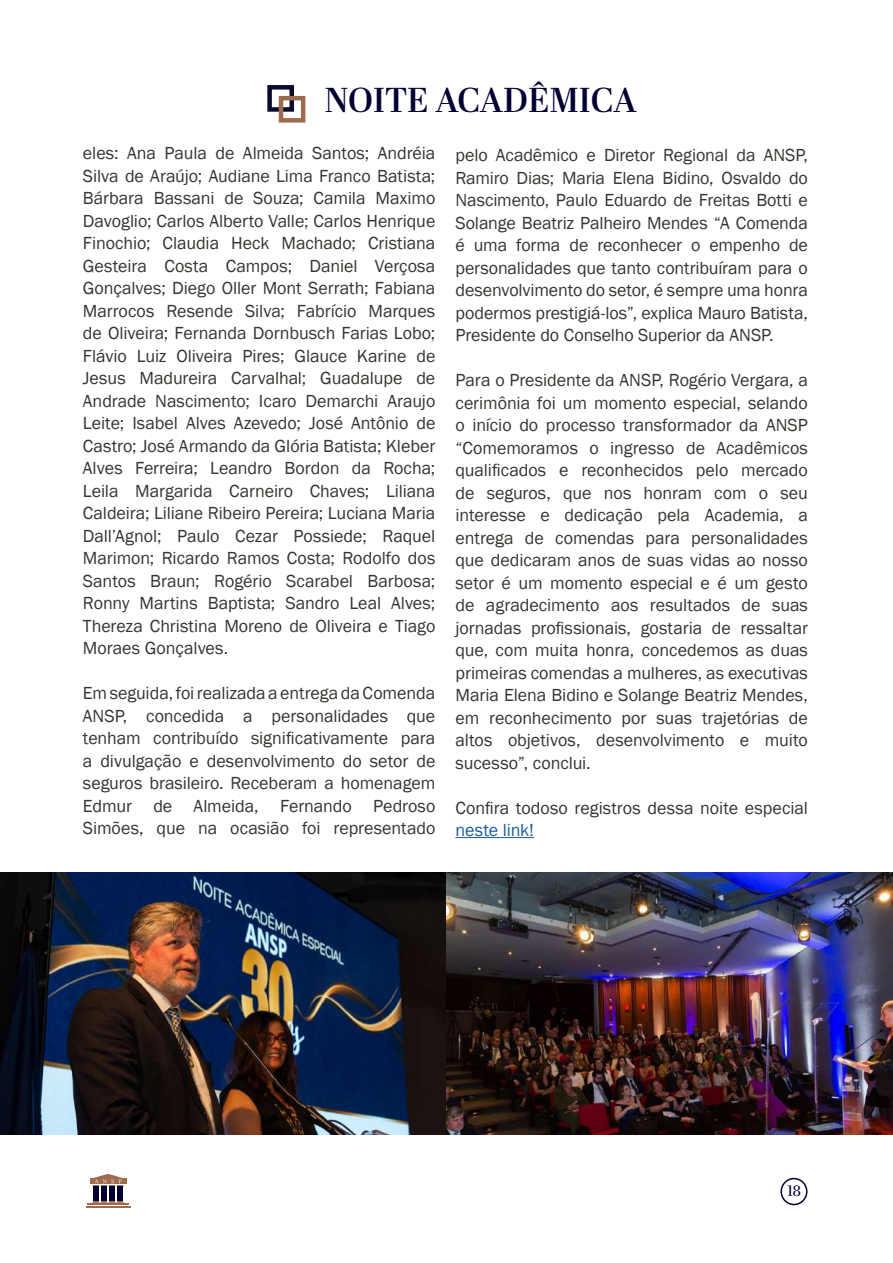
<style>
.page{position:relative;width:893px;height:1263px;background:#fff}
.page>*{position:absolute;margin:0;border:0;box-sizing:border-box;transform-origin:0 0}
.t1{font:600 34.5px "Abril Display";color:#000032}
.t2{font:18px/22.5px "Franklin Gothic";letter-spacing:-.005em;color:#353630;text-align:justify}
.t3{font:18px "Franklin Gothic";letter-spacing:-.005em;color:#175d9e}
.t4{font:15px "Abril Display";color:#000038}
</style>
<div class="page">
<hr style="left:86px;top:1206px;width:44px;height:1px;background:#a06b4d">
<hr style="left:87px;top:1204px;width:42px;height:1px;background:#a06b4d">
<svg style="left:92px;top:1201px;width:32px;height:2px"></svg>
<div style="left:101px;top:1187px;width:6px;height:14px;background:#000032"></div>
<div style="left:110px;top:1187px;width:5px;height:14px;background:#000032"></div>
<div style="left:118px;top:1187px;width:5px;height:14px;background:#000032"></div>
<div style="left:93px;top:1187px;width:5px;height:14px;background:#000032"></div>
<div style="left:90px;top:1179px;width:37px;height:5px;background:#a06b4d"></div>
<svg style="left:92px;top:1174px;width:32px;height:13px"></svg>
<div style="left:780px;top:1178px;width:27px;height:27px;border:2px solid #000032;border-radius:50%"></div>
<div style="left:267px;top:85px;width:27px;height:27px;border:4px solid #0a0b2b"></div>
<div style="left:279px;top:96px;width:26px;height:27px;border:4px solid #9d6b4e"></div>
<img style="left:0;top:872px;width:446px;height:262px">
<img style="left:446px;top:872px;width:447px;height:262px">
<hr style="left:455px;top:837px;width:79px;height:1px;background:#175d9e">
<h1 class="t1" style="left:324px;top:76px;width:314px">NOITE ACADÊMICA</h1>
<p class="t2" style="left:83px;top:142px;width:354px">eles: Ana Paula de Almeida Santos; Andréia Silva de Araújo; Audiane Lima Franco Batista; Bárbara Bassani de Souza; Camila Maximo Davoglio; Carlos Alberto Valle; Carlos Henrique Finochio; Claudia Heck Machado; Cristiana Gesteira Costa Campos; Daniel Verçosa Gonçalves; Diego Oller Mont Serrath; Fabiana Marrocos Resende Silva; Fabrício Marques de Oliveira; Fernanda Dornbusch Farias Lobo; Flávio Luiz Oliveira Pires; Glauce Karine de Jesus Madureira Carvalhal; Guadalupe de Andrade Nascimento; Icaro Demarchi Araujo Leite; Isabel Alves Azevedo; José Antônio de Castro; José Armando da Glória Batista; Kleber Alves Ferreira; Leandro Bordon da Rocha; Leila Margarida Carneiro Chaves; Liliana Caldeira; Liliane Ribeiro Pereira; Luciana Maria Dall’Agnol; Paulo Cezar Possiede; Raquel Marimon; Ricardo Ramos Costa; Rodolfo dos Santos Braun; Rogério Scarabel Barbosa; Ronny Martins Baptista; Sandro Leal Alves; Thereza Christina Moreno de Oliveira e Tiago Moraes Gonçalves.</p>
<p class="t2" style="left:83px;top:682px;width:354px">Em seguida, foi realizada a entrega da Comenda ANSP, concedida a personalidades que tenham contribuído significativamente para a divulgação e desenvolvimento do setor de seguros brasileiro. Receberam a homenagem Edmur de Almeida, Fernando Pedroso Simões, que na ocasião foi representado</p>
<p class="t2" style="left:455px;top:144px;width:354px">pelo Acadêmico e Diretor Regional da ANSP, Ramiro Dias; Maria Elena Bidino, Osvaldo do Nascimento, Paulo Eduardo de Freitas Botti e Solange Beatriz Palheiro Mendes “A Comenda é uma forma de reconhecer o empenho de personalidades que tanto contribuíram para o desenvolvimento do setor, é sempre uma honra podermos prestigiá-los”, explica Mauro Batista, Presidente do Conselho Superior da ANSP.</p>
<p class="t2" style="left:455px;top:369px;width:354px">Para o Presidente da ANSP, Rogério Vergara, a cerimônia foi um momento especial, selando o início do processo transformador da ANSP “Comemoramos o ingresso de Acadêmicos qualificados e reconhecidos pelo mercado de seguros, que nos honram com o seu interesse e dedicação pela Academia, a entrega de comendas para personalidades que dedicaram anos de suas vidas ao nosso setor é um momento especial e é um gesto de agradecimento aos resultados de suas jornadas profissionais, gostaria de ressaltar que, com muita honra, concedemos as duas primeiras comendas a mulheres, as executivas Maria Elena Bidino e Solange Beatriz Mendes, em reconhecimento por suas trajetórias de altos objetivos, desenvolvimento e muito sucesso”, conclui.</p>
<p class="t2" style="left:455px;top:797px;width:354px">Confira todoso registros dessa noite especial</p>
<p class="t3" style="left:455px;top:819px;width:80px">neste link!</p>
<p class="t4" style="left:787px;top:1180px;width:15px">18</p>
</div>
